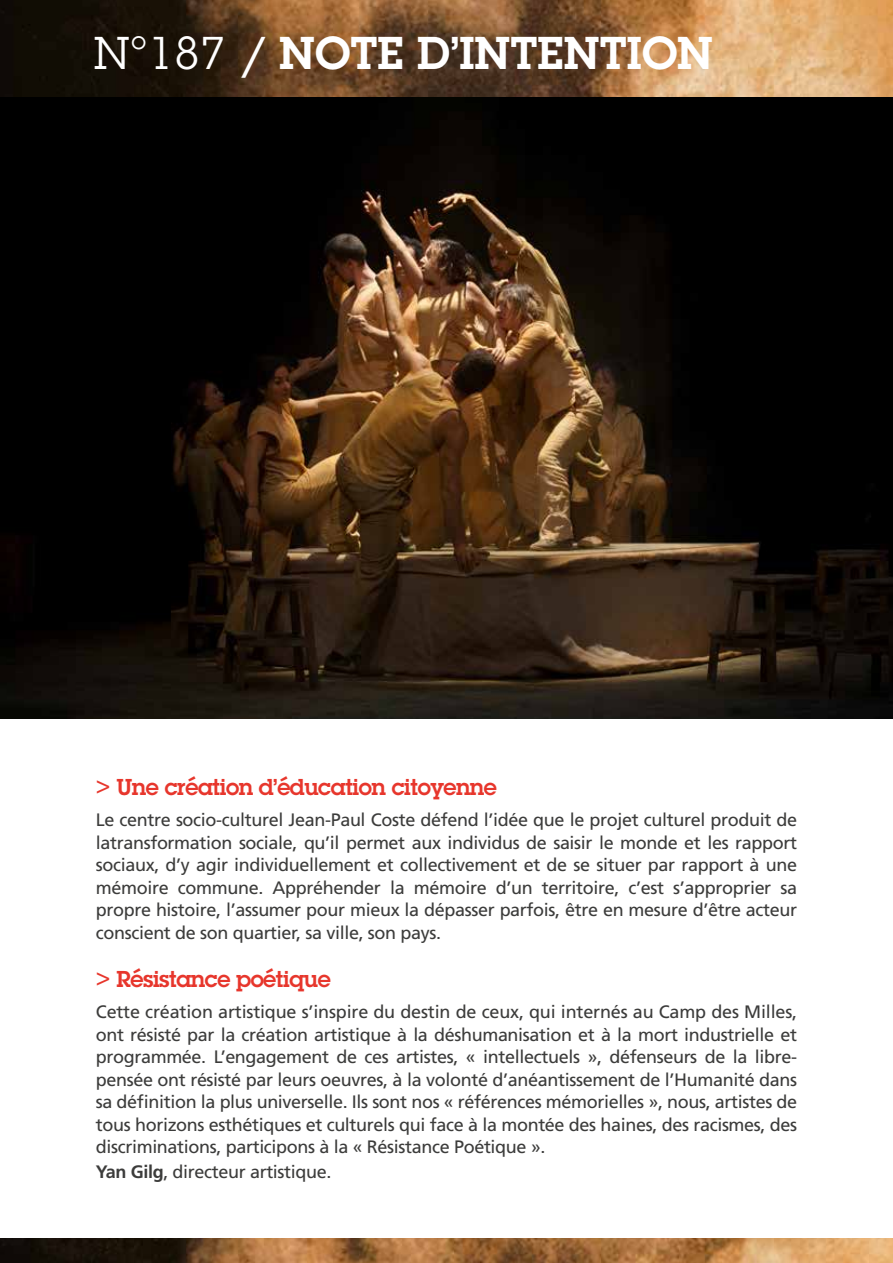
<style>
.page{position:relative;width:893px;height:1263px;background:#fff}
.page>*{position:absolute;margin:0;border:0;box-sizing:border-box;transform-origin:0 0}
.t1{font:600 45px "Lubalin Graph Std";color:#fff}
.t2{font:600 22.5px "Lubalin Graph Std";letter-spacing:-.02em;color:#e7362c}
.t3{font:18px/22.5px "Frutiger LT Std";letter-spacing:-.02em;color:#3c3c3b;text-align:justify}
.s1{font-weight:400}
.s2{font-weight:700}
</style>
<div class="page">
<img style="left:0;top:0;width:893px;height:719px">
<img style="left:0;top:1239px;width:893px;height:24px">
<h1 class="t1" style="left:94px;top:23px;width:621px"><span class="s1">N°187</span> / NOTE D’INTENTION</h1>
<p class="t2" style="left:96px;top:772px;width:403px">&gt; Une création d’éducation citoyenne</p>
<p class="t3" style="left:96px;top:809px;width:703px">Le centre socio-culturel Jean-Paul Coste défend l’idée que le projet culturel produit de latransformation sociale, qu’il permet aux individus de saisir le monde et les rapport sociaux, d’y agir individuellement et collectivement et de se situer par rapport à une mémoire commune. Appréhender la mémoire d’un territoire, c’est s’approprier sa propre histoire, l’assumer pour mieux la dépasser parfois, être en mesure d’être acteur conscient de son quartier, sa ville, son pays.</p>
<p class="t2" style="left:96px;top:964px;width:236px">&gt; Résistance poétique</p>
<p class="t3" style="left:96px;top:1000px;width:703px">Cette création artistique s’inspire du destin de ceux, qui internés au Camp des Milles, ont résisté par la création artistique à la déshumanisation et à la mort industrielle et programmée. L’engagement de ces artistes, « intellectuels », défenseurs de la libre&shy;pensée ont résisté par leurs oeuvres, à la volonté d’anéantissement de l’Humanité dans sa définition la plus universelle. Ils sont nos « références mémorielles », nous, artistes de tous horizons esthétiques et culturels qui face à la montée des haines, des racismes, des discriminations, participons à la « Résistance Poétique ».</p>
<p class="t3" style="left:96px;top:1161px;width:237px"><span class="s2">Yan Gilg</span>, directeur artistique.</p>
</div>
